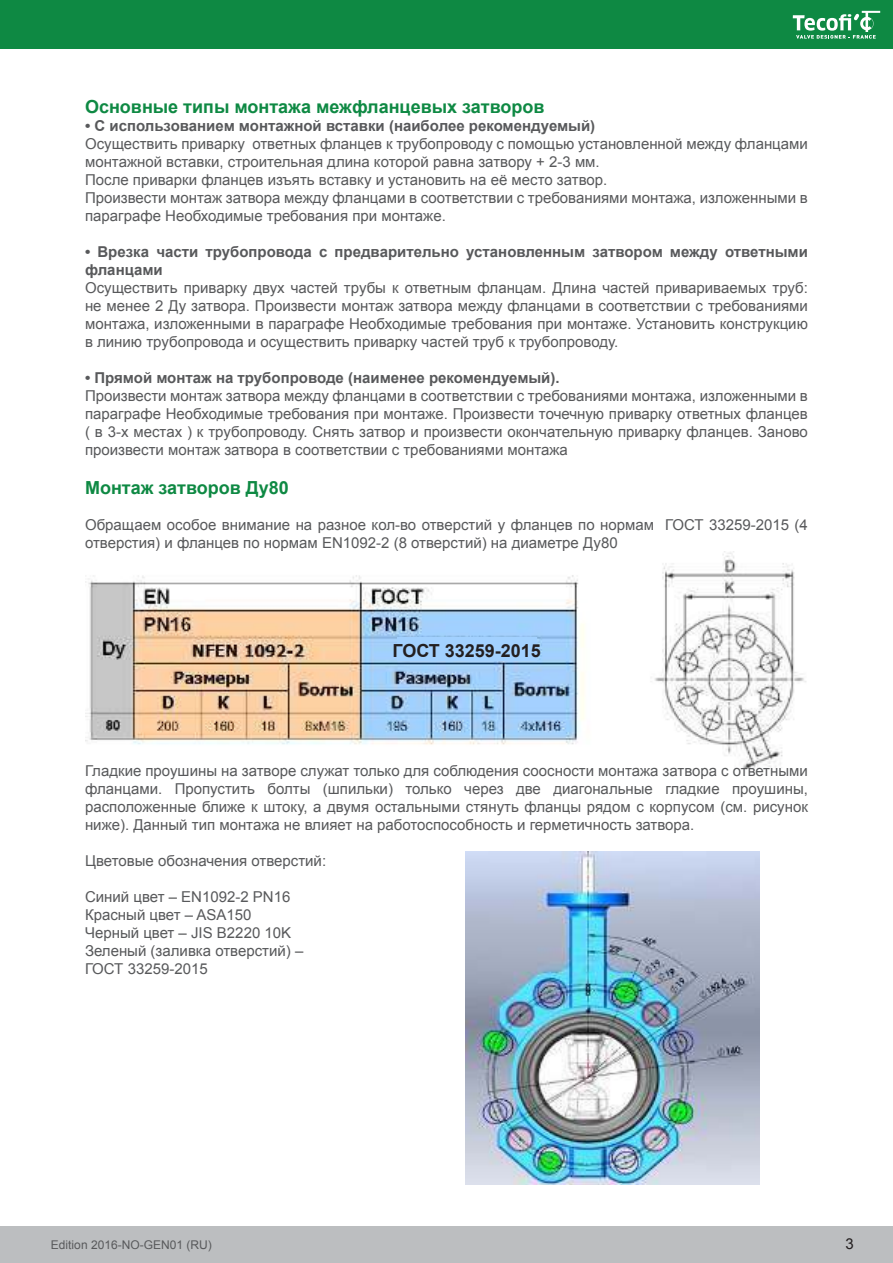
<style>
.page{position:relative;width:893px;height:1263px;background:#fff}
.page>*{position:absolute;margin:0;border:0;box-sizing:border-box;transform-origin:0 0}
.t1{font:700 18px "Arial";color:#0e8943}
.t2{font:700 18px "Arial";color:#231f20}
.t3{font:15px/18px "Arial";color:#58595b}
.t4{font:700 15px/18px "Arial";color:#58595b}
.t5{font:15px "Arial";color:#231f20}
.t6{font:12px "Arial";color:#58595b}
</style>
<div class="page">
<div style="left:0;top:1227px;width:893px;height:36px;background:#bcbec0"></div>
<img style="left:85px;top:551px;width:721px;height:218px">
<div style="left:0;top:0;width:893px;height:48px;background:#0e8943"></div>
<svg style="left:792px;top:10px;width:89px;height:29px"></svg>
<img style="left:466px;top:851px;width:294px;height:333px">
<div style="left:397px;top:637px;width:140px;height:23px;background:#a2d1ff"></div>
<p class="t1" style="left:85px;top:94px;width:461px">Основные типы монтажа межфланцевых затворов</p>
<p class="t4" style="left:85px;top:117px;width:512px">• С использованием монтажной вставки (наиболее рекомендуемый)</p>
<p class="t3" style="left:85px;top:135px;width:724px">Осуществить приварку ответных фланцев к трубопроводу с помощью установленной между фланцами монтажной вставки, строительная длина которой равна затвору + 2-3 мм.<br>После приварки фланцев изъять вставку и установить на её место затвор.<br>Произвести монтаж затвора между фланцами в соответствии с требованиями монтажа, изложенными в параграфе Необходимые требования при монтаже.</p>
<p class="t4" style="left:85px;top:243px;width:724px">• Врезка части трубопровода с предварительно установленным затвором между ответными фланцами</p>
<p class="t3" style="left:85px;top:279px;width:724px;text-align:justify">Осуществить приварку двух частей трубы к ответным фланцам. Длина частей привариваемых труб: не менее 2 Ду затвора. Произвести монтаж затвора между фланцами в соответствии с требованиями монтажа, изложенными в параграфе Необходимые требования при монтаже. Установить конструкцию в линию трубопровода и осуществить приварку частей труб к трубопроводу.</p>
<p class="t4" style="left:85px;top:369px;width:476px">• Прямой монтаж на трубопроводе (наименее рекомендуемый).</p>
<p class="t3" style="left:85px;top:387px;width:724px;text-align:justify">Произвести монтаж затвора между фланцами в соответствии с требованиями монтажа, изложенными в параграфе Необходимые требования при монтаже. Произвести точечную приварку ответных фланцев ( в 3-х местах ) к трубопроводу. Снять затвор и произвести окончательную приварку фланцев. Заново произвести монтаж затвора в соответствии с требованиями монтажа</p>
<p class="t1" style="left:85px;top:476px;width:205px">Монтаж затворов Ду80</p>
<p class="t3" style="left:85px;top:516px;width:724px">Обращаем особое внимание на разное кол-во отверстий у фланцев по нормам ГОСТ 33259-2015 (4 отверстия) и фланцев по нормам EN1092-2 (8 отверстий) на диаметре Ду80</p>
<p class="t2" style="left:392px;top:639px;width:150px">ГОСТ 33259-2015</p>
<p class="t3" style="left:85px;top:762px;width:724px;text-align:justify">Гладкие проушины на затворе служат только для соблюдения соосности монтажа затвора с ответными фланцами. Пропустить болты (шпильки) только через две диагональные гладкие проушины, расположенные ближе к штоку, а двумя остальными стянуть фланцы рядом с корпусом (см. рисунок ниже). Данный тип монтажа не влияет на работоспособность и герметичность затвора.</p>
<p class="t3" style="left:85px;top:852px;width:243px">Цветовые обозначения отверстий:</p>
<p class="t3" style="left:85px;top:888px;width:220px">Синий цвет – EN1092-2 PN16<br>Красный цвет – ASA150<br>Черный цвет – JIS B2220 10K<br>Зеленый (заливка отверстий) –<br>ГОСТ 33259-2015</p>
<p class="t6" style="left:51px;top:1240px;width:162px">Edition 2016-NO-GEN01 (RU)</p>
<p class="t5" style="left:845px;top:1234px;width:10px">3</p>
</div>
